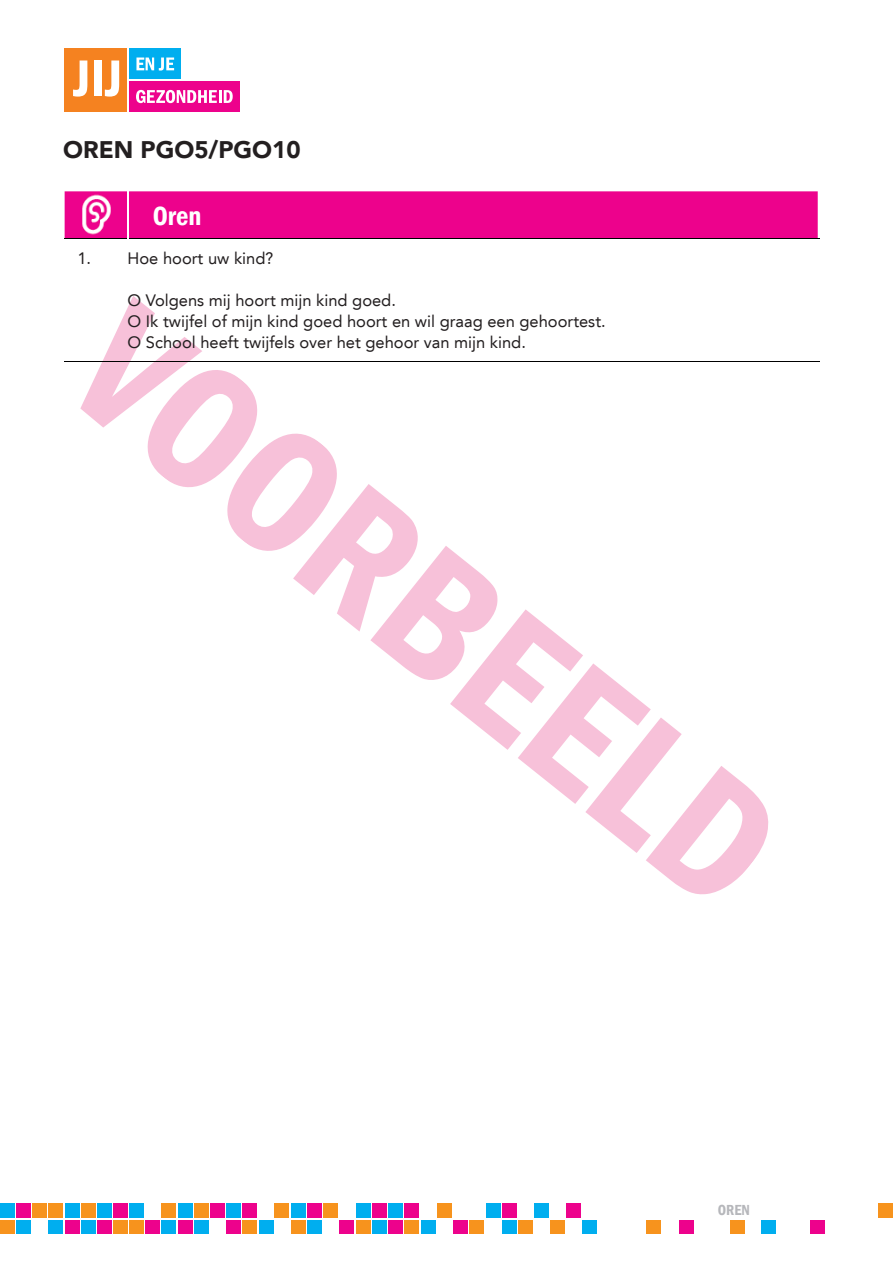
<style>
.page{position:relative;width:893px;height:1263px;background:#fff}
.page>*{position:absolute;margin:0;border:0;box-sizing:border-box;transform-origin:0 0}
.t1{font:600 condensed 181.5px "Franklin Gothic";color:#f7c1d9}
.t2{font:600 condensed 27px "Franklin Gothic";color:#fff}
.t3{font:900 24px "Avenir LT";color:#231f20}
.t4{font:16.5px/21px "Avenir LT";color:#231f20}
.t5{font:600 condensed 15px "Franklin Gothic";color:#b6b7bb}
</style>
<div class="page">
<div style="left:65px;top:191px;width:753px;height:48px;background:#ed028c"></div>
<hr style="left:65px;top:239px;width:50px;height:1px;background:#000">
<hr style="left:115px;top:239px;width:705px;height:1px;background:#000">
<hr style="left:65px;top:361px;width:50px;height:1px;background:#000">
<hr style="left:115px;top:361px;width:705px;height:1px;background:#000">
<div style="left:65px;top:48px;width:63px;height:63px;background:#f58220"></div>
<div style="left:129px;top:48px;width:52px;height:31px;background:#00aeef"></div>
<div style="left:129px;top:81px;width:111px;height:30px;background:#ed028c"></div>
<svg style="left:73px;top:60px;width:14px;height:37px"></svg>
<div style="left:94px;top:60px;width:8px;height:36px;background:#fff"></div>
<svg style="left:105px;top:60px;width:14px;height:37px"></svg>
<svg style="left:136px;top:58px;width:38px;height:13px"></svg>
<svg style="left:136px;top:90px;width:97px;height:13px"></svg>
<div style="left:97px;top:1203px;width:15px;height:15px;background:#00aeef"></div>
<div style="left:113px;top:1203px;width:15px;height:15px;background:#ed028c"></div>
<div style="left:97px;top:1219px;width:15px;height:15px;background:#ed028c"></div>
<div style="left:65px;top:1219px;width:14px;height:15px;background:#ed028c"></div>
<div style="left:65px;top:1203px;width:14px;height:15px;background:#00aeef"></div>
<div style="left:48px;top:1203px;width:15px;height:15px;background:#f7931d"></div>
<div style="left:81px;top:1203px;width:15px;height:15px;background:#f7931d"></div>
<div style="left:81px;top:1219px;width:15px;height:15px;background:#00aeef"></div>
<div style="left:48px;top:1219px;width:15px;height:15px;background:#00aeef"></div>
<div style="left:32px;top:1203px;width:15px;height:15px;background:#f7931d"></div>
<div style="left:16px;top:1219px;width:15px;height:15px;background:#00aeef"></div>
<div style="left:16px;top:1203px;width:15px;height:15px;background:#ed028c"></div>
<div style="left:0;top:1219px;width:15px;height:15px;background:#f7931d"></div>
<div style="left:0;top:1203px;width:15px;height:15px;background:#00aeef"></div>
<div style="left:129px;top:1203px;width:15px;height:15px;background:#00aeef"></div>
<div style="left:194px;top:1219px;width:15px;height:15px;background:#00aeef"></div>
<div style="left:161px;top:1219px;width:15px;height:15px;background:#00aeef"></div>
<div style="left:178px;top:1203px;width:14px;height:15px;background:#00aeef"></div>
<div style="left:372px;top:1219px;width:15px;height:15px;background:#00aeef"></div>
<div style="left:356px;top:1203px;width:15px;height:15px;background:#00aeef"></div>
<div style="left:307px;top:1219px;width:15px;height:15px;background:#00aeef"></div>
<div style="left:291px;top:1203px;width:15px;height:15px;background:#00aeef"></div>
<div style="left:259px;top:1219px;width:15px;height:15px;background:#00aeef"></div>
<div style="left:226px;top:1203px;width:15px;height:15px;background:#00aeef"></div>
<div style="left:582px;top:1219px;width:15px;height:15px;background:#00aeef"></div>
<div style="left:534px;top:1203px;width:15px;height:15px;background:#00aeef"></div>
<div style="left:486px;top:1203px;width:14px;height:15px;background:#00aeef"></div>
<div style="left:421px;top:1219px;width:15px;height:15px;background:#00aeef"></div>
<div style="left:388px;top:1203px;width:15px;height:15px;background:#00aeef"></div>
<div style="left:761px;top:1219px;width:15px;height:15px;background:#00aeef"></div>
<div style="left:518px;top:1219px;width:15px;height:15px;background:#f7931d"></div>
<div style="left:469px;top:1219px;width:15px;height:15px;background:#f7931d"></div>
<div style="left:404px;top:1219px;width:15px;height:15px;background:#f7931d"></div>
<div style="left:356px;top:1219px;width:15px;height:15px;background:#f7931d"></div>
<div style="left:323px;top:1203px;width:15px;height:15px;background:#f7931d"></div>
<div style="left:291px;top:1219px;width:15px;height:15px;background:#f7931d"></div>
<div style="left:274px;top:1203px;width:15px;height:15px;background:#f7931d"></div>
<div style="left:242px;top:1219px;width:15px;height:15px;background:#f7931d"></div>
<div style="left:194px;top:1203px;width:15px;height:15px;background:#f7931d"></div>
<div style="left:161px;top:1203px;width:15px;height:15px;background:#f7931d"></div>
<div style="left:730px;top:1219px;width:15px;height:15px;background:#f7931d"></div>
<div style="left:646px;top:1219px;width:15px;height:15px;background:#f7931d"></div>
<div style="left:550px;top:1219px;width:15px;height:15px;background:#f7931d"></div>
<div style="left:878px;top:1203px;width:15px;height:15px;background:#f7931d"></div>
<div style="left:404px;top:1203px;width:15px;height:15px;background:#ed028c"></div>
<div style="left:388px;top:1219px;width:15px;height:15px;background:#ed028c"></div>
<div style="left:372px;top:1203px;width:15px;height:15px;background:#ed028c"></div>
<div style="left:339px;top:1219px;width:15px;height:15px;background:#ed028c"></div>
<div style="left:307px;top:1203px;width:15px;height:15px;background:#ed028c"></div>
<div style="left:242px;top:1203px;width:15px;height:15px;background:#ed028c"></div>
<div style="left:226px;top:1219px;width:15px;height:15px;background:#ed028c"></div>
<div style="left:178px;top:1219px;width:14px;height:15px;background:#ed028c"></div>
<div style="left:145px;top:1219px;width:15px;height:15px;background:#ed028c"></div>
<div style="left:810px;top:1219px;width:15px;height:15px;background:#ed028c"></div>
<div style="left:679px;top:1219px;width:15px;height:15px;background:#ed028c"></div>
<div style="left:566px;top:1203px;width:15px;height:15px;background:#ed028c"></div>
<div style="left:502px;top:1203px;width:15px;height:15px;background:#ed028c"></div>
<div style="left:113px;top:1219px;width:15px;height:15px;background:#f7931d"></div>
<div style="left:129px;top:1219px;width:15px;height:15px;background:#f7931d"></div>
<div style="left:210px;top:1203px;width:15px;height:15px;background:#ed028c"></div>
<div style="left:437px;top:1203px;width:15px;height:15px;background:#f7931d"></div>
<div style="left:453px;top:1219px;width:15px;height:15px;background:#ed028c"></div>
<div style="left:502px;top:1219px;width:15px;height:15px;background:#00aeef"></div>
<hr style="left:128px;top:182px;width:1px;height:63px;background:#fff">
<hr style="left:127px;top:48px;width:1px;height:63px;background:#fff">
<img style="left:70px;top:192px;width:53px;height:44px">
<h3 class="t3" style="left:63px;top:136px;width:239px">OREN PGO5/PGO10</h3>
<h2 class="t2" style="left:153px;top:198px;width:50px">Oren</h2>
<p class="t4" style="left:77px;top:248px;width:198px">1. Hoe hoort uw kind?</p>
<p class="t4" style="left:128px;top:290px;width:480px">O Volgens mij hoort mijn kind goed.<br>O Ik twijfel of mijn kind goed hoort en wil graag een gehoortest.<br>O School heeft twijfels over het gehoor van mijn kind.</p>
<h1 class="t1" style="left:176px;top:249px;width:842px;rotate:39deg">VOORBEELD</h1>
<p class="t5" style="left:718px;top:1200px;width:34px">OREN</p>
</div>
